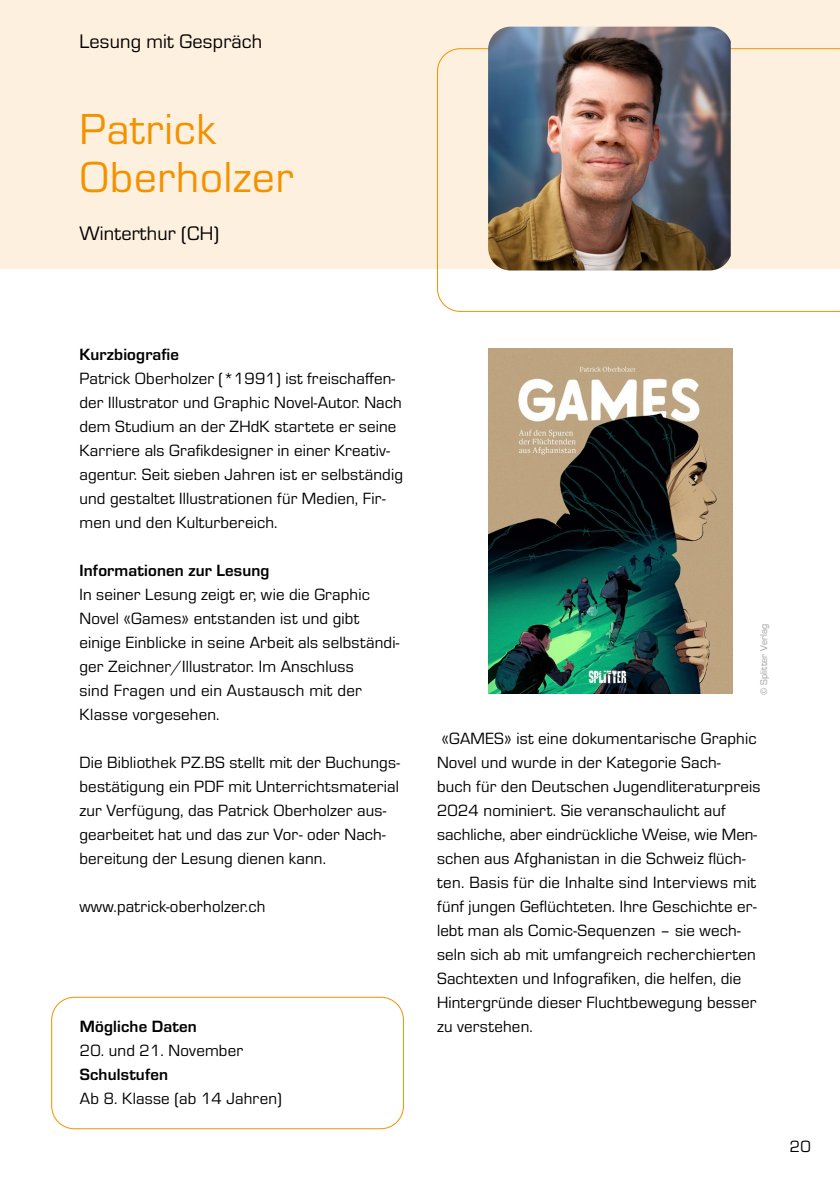
<style>
.page{position:relative;width:840px;height:1191px;background:#fff}
.page>*{position:absolute;margin:0;border:0;box-sizing:border-box;transform-origin:0 0}
.t1{font:45px/48px "Eurostile";letter-spacing:.02em;color:#f39200}
.t2{font:20.2px "Eurostile";letter-spacing:.01em;color:#000}
.t3{font:16.8px/24px "Eurostile";letter-spacing:.01em;color:#000}
.t4{font:700 16.8px "Eurostile";letter-spacing:.01em;color:#000}
.t5{font:10px "Eurostile";letter-spacing:.01em;color:#9d9d9c}
</style>
<div class="page">
<div style="left:0;top:0;width:839px;height:270px;background:#fef0de"></div>
<div style="left:51px;top:996px;width:353px;height:133px;border:1px solid #f39200;border-radius:23px"></div>
<img style="left:488px;top:349px;width:243px;height:344px">
<div style="left:0;top:269px;width:839px;height:49px;background:#fff"></div>
<svg style="left:437px;top:48px;width:402px;height:264px"></svg>
<img style="left:488px;top:27px;width:242px;height:243px">
<p class="t2" style="left:79px;top:28px;width:184px">Lesung mit Gespräch</p>
<h1 class="t1" style="left:79px;top:103px;width:215px">Patrick<br>Oberholzer</h1>
<p class="t2" style="left:79px;top:220px;width:141px">Winterthur (CH)</p>
<p class="t4" style="left:79px;top:342px;width:101px">Kurzbiografie</p>
<p class="t3" style="left:79px;top:366px;width:325px">Patrick Oberholzer (*1991) ist freischaffen&shy;der Illustrator und Graphic Novel-Autor. Nach dem Studium an der ZHdK startete er seine Karriere als Grafikdesigner in einer Kreativ&shy;agentur. Seit sieben Jahren ist er selbständig und gestaltet Illustrationen für Medien, Fir&shy;men und den Kulturbereich.</p>
<p class="t4" style="left:79px;top:558px;width:191px">Informationen zur Lesung</p>
<p class="t3" style="left:79px;top:582px;width:321px">In seiner Lesung zeigt er, wie die Graphic Novel «Games» entstanden ist und gibt einige Einblicke in seine Arbeit als selbständi&shy;ger Zeichner/Illustrator. Im Anschluss<br>sind Fragen und ein Austausch mit der Klasse vorgesehen.</p>
<p class="t3" style="left:79px;top:750px;width:322px">Die Bibliothek PZ.BS stellt mit der Buchungs&shy;bestätigung ein PDF mit Unterrichtsmaterial zur Verfügung, das Patrick Oberholzer aus&shy;gearbeitet hat und das zur Vor- oder Nach&shy;bereitung der Lesung dienen kann.</p>
<p class="t3" style="left:79px;top:894px;width:187px">www.patrick-oberholzer.ch</p>
<p class="t4" style="left:80px;top:1014px;width:118px">Mögliche Daten</p>
<p class="t3" style="left:80px;top:1038px;width:164px">20. und 21. November</p>
<p class="t4" style="left:80px;top:1062px;width:90px">Schulstufen</p>
<p class="t3" style="left:80px;top:1086px;width:203px">Ab 8. Klasse (ab 14 Jahren)</p>
<p class="t5" style="left:756px;top:695px;width:72px;rotate:-90deg">© Splitter Verlag</p>
<p class="t3" style="left:437px;top:726px;width:325px">«GAMES» ist eine dokumentarische Graphic Novel und wurde in der Kategorie Sach-<br>buch für den Deutschen Jugendliteraturpreis 2024 nominiert. Sie veranschaulicht auf sachliche, aber eindrückliche Weise, wie Men&shy;schen aus Afghanistan in die Schweiz flüch&shy;ten. Basis für die Inhalte sind Interviews mit fünf jungen Geflüchteten. Ihre Geschichte er&shy;lebt man als Comic-Sequenzen – sie wech&shy;seln sich ab mit umfangreich recherchierten Sachtexten und Infografiken, die helfen, die Hintergründe dieser Fluchtbewegung besser zu verstehen.</p>
<p class="t3" style="left:789px;top:1134px;width:22px">20</p>
</div>
